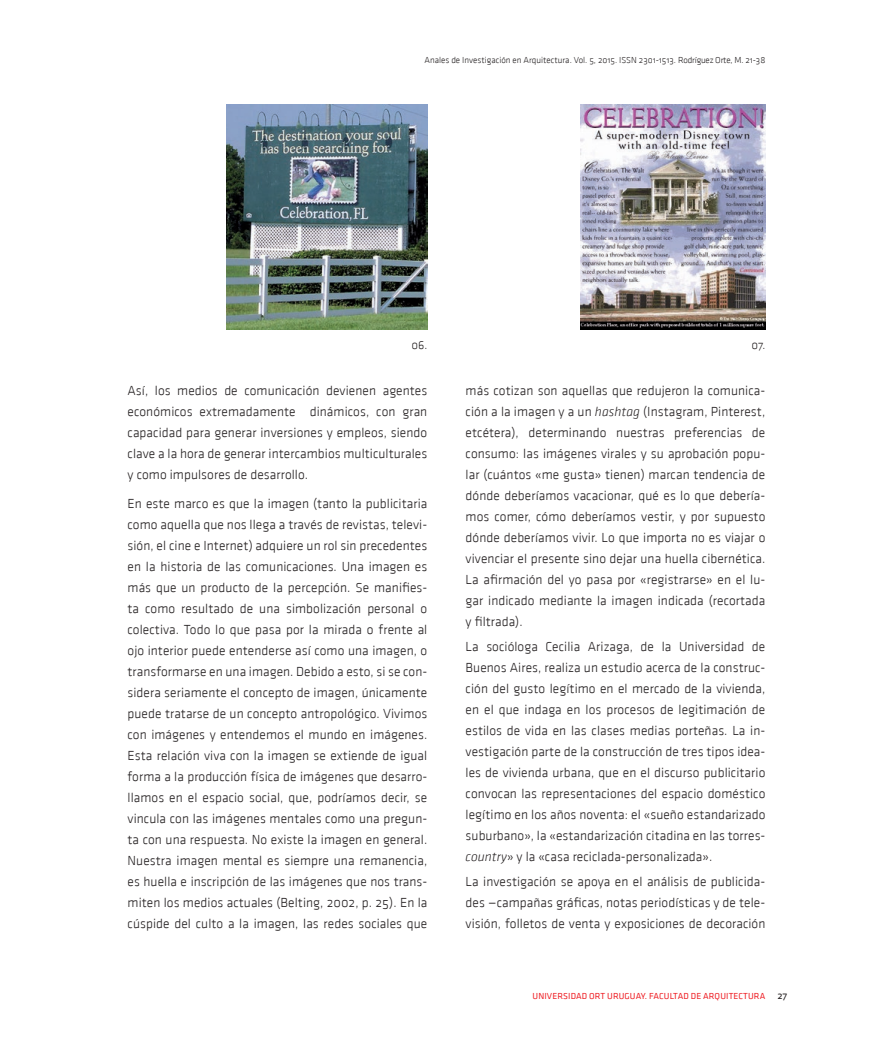
<style>
.page{position:relative;width:893px;height:1063px;background:#fff}
.page>*{position:absolute;margin:0;border:0;box-sizing:border-box;transform-origin:0 0}
.TXT{font:13.5px/21px "Klavika Light OSF";letter-spacing:.005em;color:#231f20;text-align:justify}
.t1{font:12px "Klavika Light OSF";color:#231f20}
.t2{font:9px "Klavika Light OSF";color:#231f20}
.t3{font:9px "Klavika Regular OSF";letter-spacing:.015em;color:#ee1d23}
.s1{font-family:"Klavika Light Italic OSF"}
.s2{font-size:10.5px;color:#231f20}
</style>
<div class="page">
<img style="left:226px;top:104px;width:201px;height:226px">
<img style="left:580px;top:104px;width:185px;height:226px">
<p class="t2" style="left:424px;top:55px;width:342px">Anales de Investigación en Arquitectura. Vol. 5, 2015. ISSN 2301-1513. Rodríguez Orte, M. 21-38</p>
<p class="t1" style="left:411px;top:338px;width:17px">06.</p>
<p class="t1" style="left:751px;top:338px;width:15px">07.</p>
<p class="TXT" style="left:128px;top:380px;width:301px">Así, los medios de comunicación devienen agentes económicos extremadamente dinámicos, con gran capacidad para generar inversiones y empleos, siendo clave a la hora de generar intercambios multiculturales y como impulsores de desarrollo.</p>
<p class="TXT" style="left:128px;top:493px;width:301px">En este marco es que la imagen (tanto la publicitaria como aquella que nos llega a través de revistas, televi&shy;sión, el cine e Internet) adquiere un rol sin precedentes en la historia de las comunicaciones. Una imagen es más que un producto de la percepción. Se manifies&shy;ta como resultado de una simbolización personal o colectiva. Todo lo que pasa por la mirada o frente al ojo interior puede entenderse así como una imagen, o transformarse en una imagen. Debido a esto, si se con&shy;sidera seriamente el concepto de imagen, únicamente puede tratarse de un concepto antropológico. Vivimos con imágenes y entendemos el mundo en imágenes.<br>Esta relación viva con la imagen se extiende de igual forma a la producción física de imágenes que desarro&shy;llamos en el espacio social, que, podríamos decir, se vincula con las imágenes mentales como una pregun&shy;ta con una respuesta. No existe la imagen en general.<br>Nuestra imagen mental es siempre una remanencia, es huella e inscripción de las imágenes que nos trans&shy;miten los medios actuales (Belting, 2002, p. 25). En la cúspide del culto a la imagen, las redes sociales que</p>
<p class="TXT" style="left:466px;top:380px;width:301px">más cotizan son aquellas que redujeron la comunica&shy;ción a la imagen y a un <span class="s1">hashtag</span> (Instagram, Pinterest, etcétera), determinando nuestras preferencias de consumo: las imágenes virales y su aprobación popu&shy;lar (cuántos «me gusta» tienen) marcan tendencia de dónde deberíamos vacacionar, qué es lo que debería&shy;mos comer, cómo deberíamos vestir, y por supuesto dónde deberíamos vivir. Lo que importa no es viajar o vivenciar el presente sino dejar una huella cibernética.<br>La afirmación del yo pasa por «registrarse» en el lu&shy;gar indicado mediante la imagen indicada (recortada y filtrada).</p>
<p class="TXT" style="left:466px;top:636px;width:301px">La socióloga Cecilia Arizaga, de la Universidad de Buenos Aires, realiza un estudio acerca de la construc&shy;ción del gusto legítimo en el mercado de la vivienda, en el que indaga en los procesos de legitimación de estilos de vida en las clases medias porteñas. La in&shy;vestigación parte de la construcción de tres tipos idea&shy;les de vivienda urbana, que en el discurso publicitario convocan las representaciones del espacio doméstico legítimo en los años noventa: el «sueño estandarizado suburbano», la «estandarización citadina en las torres&shy;<span class="s1">country</span>» y la «casa reciclada-personalizada».</p>
<p class="TXT" style="left:466px;top:871px;width:301px">La investigación se apoya en el análisis de publicida&shy;des —campañas gráficas, notas periodísticas y de tele&shy;visión, folletos de venta y exposiciones de decoración</p>
<p class="t3" style="left:533px;top:992px;width:256px">UNIVERSIDAD ORT URUGUAY. FACULTAD DE ARQUITECTURA <span class="s2">27</span></p>
</div>
